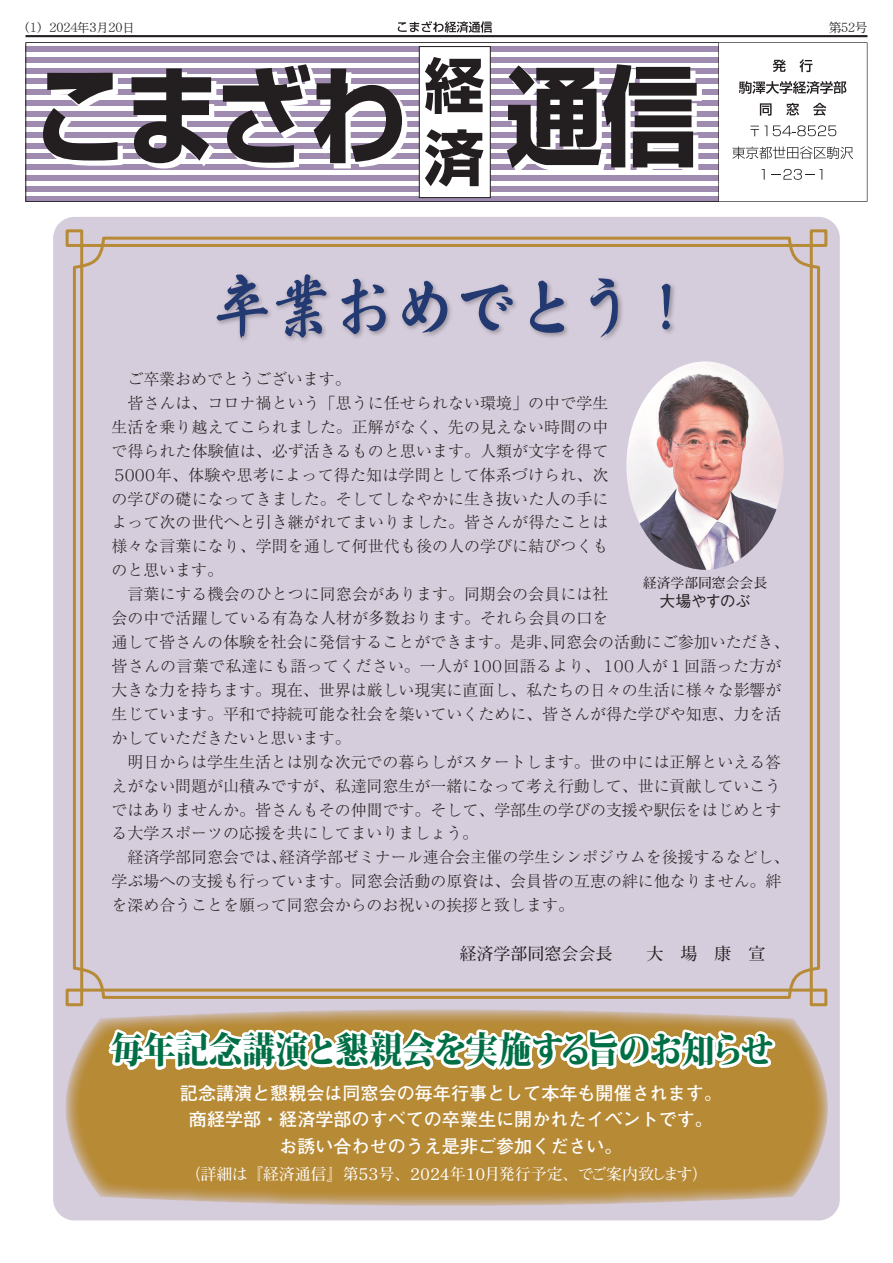
<style>
.page{position:relative;width:893px;height:1263px;background:#fff}
.page>*{position:absolute;margin:0;border:0;box-sizing:border-box;transform-origin:0 0}
.t1{font:69.15px "DF Ken Ryu Gyo Sho W7 WIN RKSJ H";letter-spacing:-.125em;color:#233971}
.t2{font:800 36.15px "Koz Min Pr 6 N";letter-spacing:-.025em;color:#016f45;scale:.91 1}
.t3{font:700 18px/26.5px "Futo Go B101 Pro";color:#fff;text-align:center}
.t4{font:700 16.95px "Futo Min A101 Pro";color:#231f20}
.t5{font:300 15.9px "Ryumin Pro";color:#231f20}
.t6{font:300 15.9px "Ryumin Pro";letter-spacing:.02em;color:#231f20}
.t7{font:700 15.9px "Futo Min A101 Pro";letter-spacing:-.165em;color:#fff}
.t8{font:500 15.9px "Gothic BBB Pro";letter-spacing:-.055em;color:#231f20}
.t9{font:700 13.8px "Futo Min A101 Pro";color:#231f20}
.t10{font:12.75px "DFHS Mincho W3 WINP RKSJ H";letter-spacing:-.05em;color:#231f20}
</style>
<div class="page">
<hr style="left:26px;top:35px;width:841px;height:2px;background:#231f20">
<svg style="left:398px;top:21px;width:94px;height:12px"></svg>
<svg style="left:26px;top:42px;width:841px;height:160px"></svg>
<div style="left:53px;top:217px;width:787px;height:1003px;background:#d6cddc;border-radius:21px"></div>
<svg style="left:65px;top:1017px;width:763px;height:189px;background:#be995d"></svg>
<svg style="left:104px;top:991px;width:674px;height:168px;background:#c8a972"></svg>
<img style="left:217px;top:274px;width:458px;height:67px">
<img style="left:626px;top:361px;width:158px;height:209px">
<div style="left:810px;top:988px;width:17px;height:18px;border:3px solid #b78a36"></div>
<div style="left:66px;top:988px;width:17px;height:18px;border:3px solid #b78a36"></div>
<div style="left:73px;top:237px;width:747px;height:762px;border:3px solid #b78a36;border-radius:29px"></div>
<div style="left:80px;top:244px;width:733px;height:747px;border:3px solid #b78a36"></div>
<div style="left:66px;top:229px;width:17px;height:18px;border:3px solid #b78a36"></div>
<div style="left:810px;top:229px;width:17px;height:18px;border:3px solid #b78a36"></div>
<p class="t10" style="left:26px;top:21px;width:111px">(1) 2024年3月20日</p>
<p class="t10" style="left:829px;top:21px;width:40px">第52号</p>
<h1 class="t1" style="left:208px;top:272px;width:494px">卒業おめでとう！</h1>
<p class="t5" style="left:127px;top:366px;width:225px">ご卒業おめでとうございます。</p>
<p class="t5" style="left:127px;top:390px;width:482px">皆さんは、コロナ禍という「思うに任せられない環境」の中で学生</p>
<p class="t5" style="left:111px;top:414px;width:498px">生活を乗り越えてこられました。正解がなく、先の見えない時間の中</p>
<p class="t5" style="left:111px;top:438px;width:498px">で得られた体験値は、必ず活きるものと思います。人類が文字を得て</p>
<p class="t5" style="left:111px;top:462px;width:498px">５０００年、体験や思考によって得た知は学問として体系づけられ、次</p>
<p class="t5" style="left:111px;top:486px;width:498px">の学びの礎になってきました。そしてしなやかに生き抜いた人の手に</p>
<p class="t5" style="left:111px;top:510px;width:498px">よって次の世代へと引き継がれてまいりました。皆さんが得たことは</p>
<p class="t5" style="left:111px;top:534px;width:498px">様々な言葉になり、学問を通して何世代も後の人の学びに結びつくも</p>
<p class="t5" style="left:111px;top:558px;width:113px">のと思います。</p>
<p class="t5" style="left:127px;top:582px;width:482px">言葉にする機会のひとつに同窓会があります。同期会の会員には社</p>
<p class="t5" style="left:111px;top:606px;width:498px">会の中で活躍している有為な人材が多数おります。それら会員の口を</p>
<p class="t5" style="left:111px;top:630px;width:679px">通して皆さんの体験を社会に発信することができます。是非、同窓会の活動にご参加いただき、</p>
<p class="t6" style="left:111px;top:653px;width:671px">皆さんの言葉で私達にも語ってください。一人が１００回語るより、１００人が１回語った方が</p>
<p class="t5" style="left:111px;top:677px;width:671px">大きな力を持ちます。現在、世界は厳しい現実に直面し、私たちの日々の生活に様々な影響が</p>
<p class="t5" style="left:111px;top:701px;width:671px">生じています。平和で持続可能な社会を築いていくために、皆さんが得た学びや知恵、力を活</p>
<p class="t5" style="left:111px;top:725px;width:241px">かしていただきたいと思います。</p>
<p class="t5" style="left:127px;top:749px;width:655px">明日からは学生生活とは別な次元での暮らしがスタートします。世の中には正解といえる答</p>
<p class="t5" style="left:111px;top:773px;width:671px">えがない問題が山積みですが、私達同窓生が一緒になって考え行動して、世に貢献していこう</p>
<p class="t5" style="left:111px;top:797px;width:671px">ではありませんか。皆さんもその仲間です。そして、学部生の学びの支援や駅伝をはじめとす</p>
<p class="t5" style="left:111px;top:821px;width:368px">る大学スポーツの応援を共にしてまいりましょう。</p>
<p class="t5" style="left:127px;top:845px;width:663px">経済学部同窓会では、経済学部ゼミナール連合会主催の学生シンポジウムを後援するなどし、</p>
<p class="t5" style="left:111px;top:869px;width:671px">学ぶ場への支援も行っています。同窓会活動の原資は、会員皆の互恵の絆に他なりません。絆</p>
<p class="t5" style="left:111px;top:893px;width:464px">を深め合うことを願って同窓会からのお祝いの挨拶と致します。</p>
<p class="t4" style="left:459px;top:940px;width:308px">経済学部同窓会会長　　大　場　康　宣</p>
<p class="t9" style="left:643px;top:572px;width:126px">経済学部同窓会会長</p>
<p class="t8" style="left:660px;top:588px;width:93px">大場やすのぶ</p>
<h2 class="t2" style="left:111px;top:1030px;width:730px">毎年記念講演と懇親会を実施する旨のお知らせ</h2>
<p class="t3" style="left:180px;top:1077px;width:544px">記念講演と懇親会は同窓会の毎年行事として本年も開催されます。商経学部・経済学部のすべての卒業生に開かれたイベントです。お誘い合わせのうえ是非ご参加ください。</p>
<p class="t7" style="left:185px;top:1161px;width:525px">（詳細は『経済通信』第５３号、２０２４年１０月発行予定、でご案内致します）</p>
</div>
